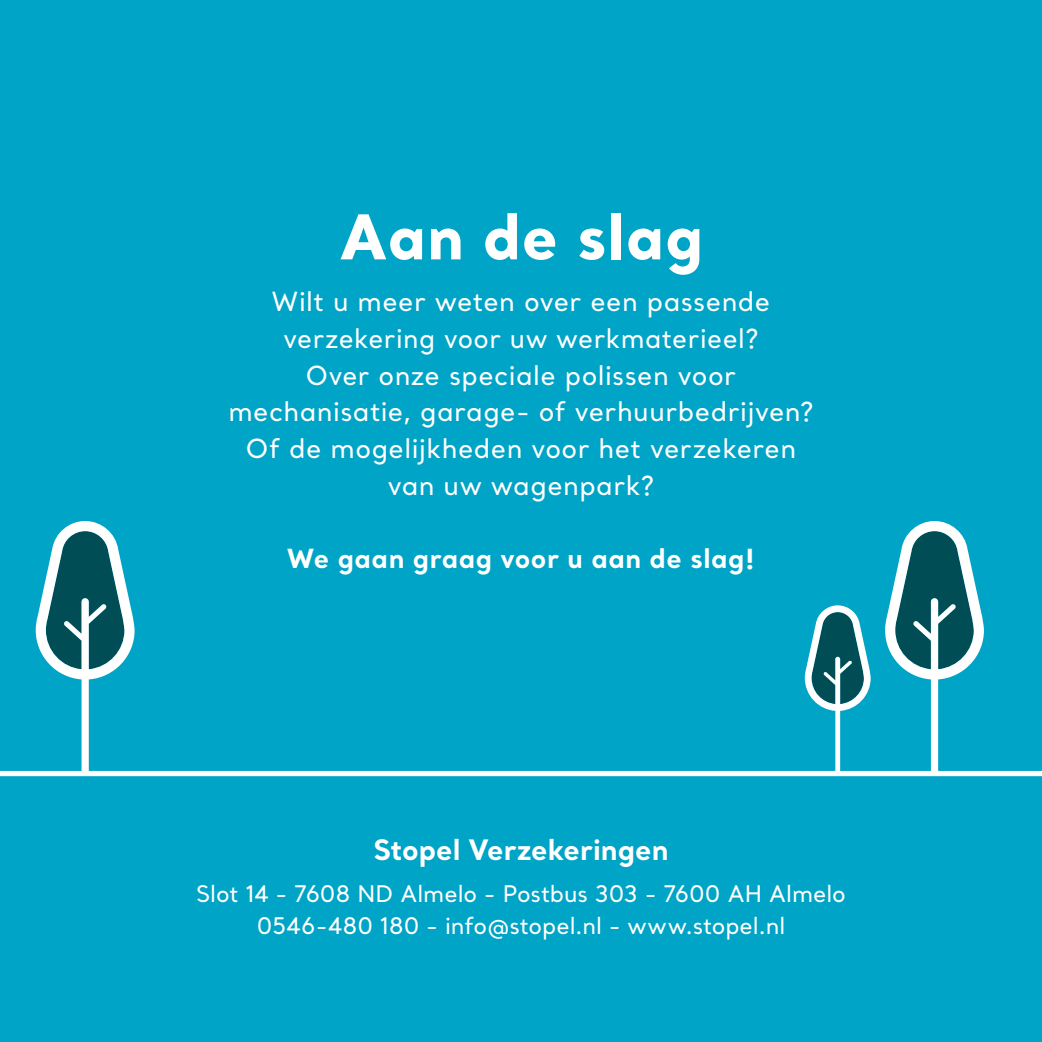
<style>
.page{position:relative;width:1042px;height:1042px;background:#00a4c6}
.page>*{position:absolute;margin:0;border:0;box-sizing:border-box;transform-origin:0 0}
.t1{font:800 61.25px "Santral";letter-spacing:.015em;color:#fff}
.t2{font:700 28px "Santral";letter-spacing:-.005em;color:#fff}
.t3{font:500 26.25px/36.8px "Santral";letter-spacing:.015em;color:#fff;text-align:center}
.t4{font:700 26.25px "Santral";letter-spacing:.02em;color:#fff}
.t5{font:500 22.75px/31.8px "Santral";letter-spacing:-.005em;color:#fff;text-align:center}
</style>
<div class="page">
<div style="left:0;top:771px;width:1042px;height:5px;background:#fff"></div>
<svg style="left:885px;top:521px;width:99px;height:250px"></svg>
<svg style="left:36px;top:521px;width:99px;height:250px"></svg>
<svg style="left:805px;top:605px;width:65px;height:166px"></svg>
<h1 class="t1" style="left:339px;top:194px;width:366px">Aan de slag</h1>
<p class="t3" style="left:228px;top:283px;width:587px">Wilt u meer weten over een passende verzekering voor uw werkmaterieel?<br>Over onze speciale polissen voor mechanisatie, garage- of verhuurbedrijven?<br>Of de mogelijkheden voor het verzekeren van uw wagenpark?</p>
<p class="t4" style="left:287px;top:541px;width:470px">We gaan graag voor u aan de slag!</p>
<p class="t2" style="left:373px;top:830px;width:297px">Stopel Verzekeringen</p>
<p class="t5" style="left:196px;top:877px;width:651px">Slot 14 - 7608 ND Almelo - Postbus 303 - 7600 AH Almelo<br>0546-480 180 - info@stopel.nl - www.stopel.nl</p>
</div>
